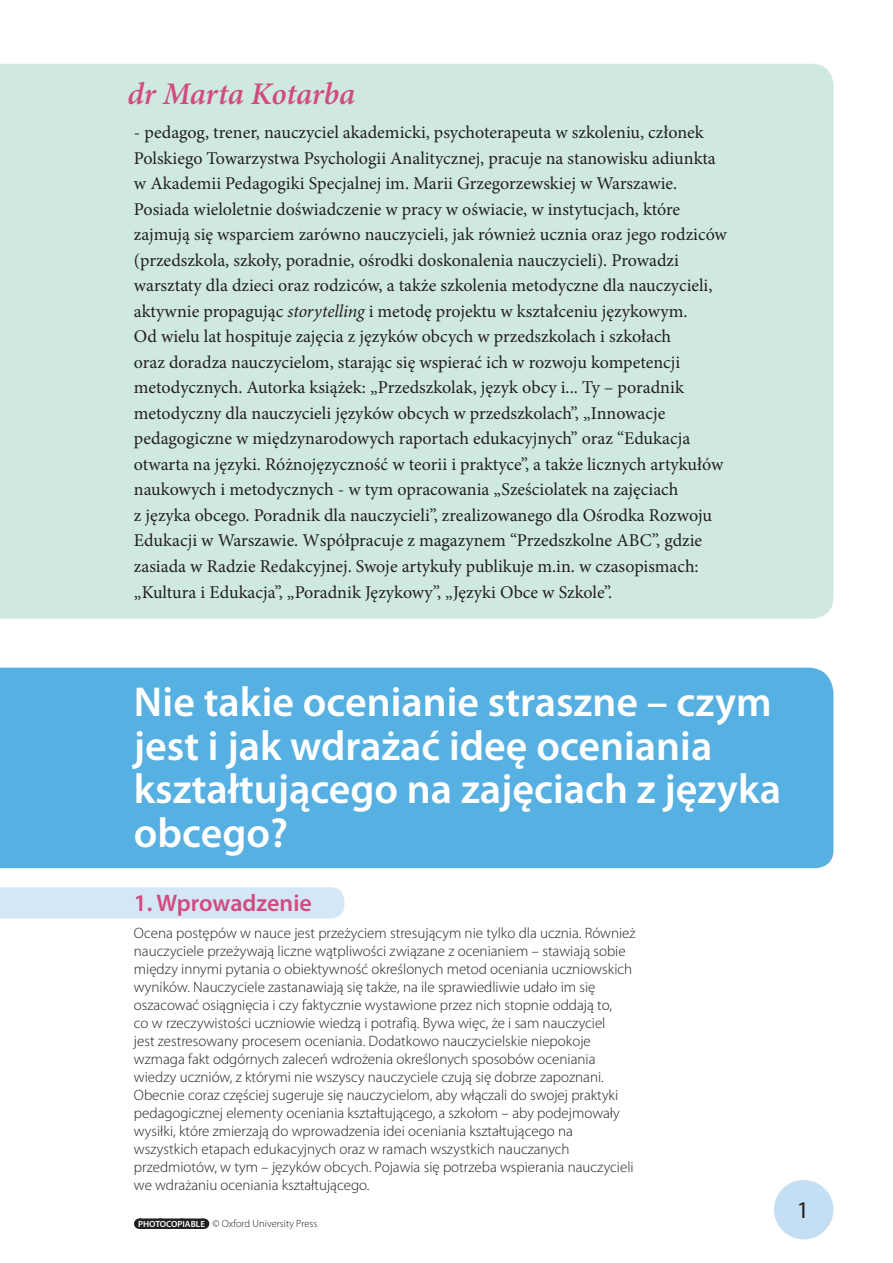
<style>
.page{position:relative;width:893px;height:1263px;background:#fff}
.page>*{position:absolute;margin:0;border:0;box-sizing:border-box;transform-origin:0 0}
.t1{font:600 42px/43.5px "Myriad Pro";color:#fff}
.t2{font:italic 600 31.5px "Minion Pro";letter-spacing:-.01em;color:#d14b7f}
.t3{font:600 24px "Myriad Pro";color:#d14b7f}
.t4{font:24px "Myriad Pro";color:#231f20}
.t5{font:18px/25.5px "Minion Pro";color:#231f20}
.t6{font:300 15px/18px "Myriad Pro";color:#231f20}
.t7{font:300 10.5px "Myriad Pro";color:#231f20}
.s1{font-style:italic}
.s2{font-weight:600;font-size:9px;color:#fff}
</style>
<div class="page">
<div style="left:774px;top:1180px;width:59px;height:59px;background:#c4def3;border-radius:50%"></div>
<div style="left:139px;top:1218px;width:64px;height:11px;background:#231f20"></div>
<div style="left:0;top:64px;width:833px;height:555px;background:#cfe9e0"></div>
<div style="left:0;top:887px;width:344px;height:31px;background:#d4e7f6"></div>
<div style="left:0;top:668px;width:833px;height:200px;background:#57b0e2"></div>
<div style="left:128px;top:81px;width:622px;height:528px;background:#cfe9e0"></div>
<h2 class="t2" style="left:128px;top:72px;width:229px">dr Marta Kotarba</h2>
<p class="t5" style="left:134px;top:120px;width:594px">- pedagog, trener, nauczyciel akademicki, psychoterapeuta w szkoleniu, członek Polskiego Towarzystwa Psychologii Analitycznej, pracuje na stanowisku adiunkta w Akademii Pedagogiki Specjalnej im. Marii Grzegorzewskiej w Warszawie.<br>Posiada wieloletnie doświadczenie w pracy w oświacie, w instytucjach, które zajmują się wsparciem zarówno nauczycieli, jak również ucznia oraz jego rodziców (przedszkola, szkoły, poradnie, ośrodki doskonalenia nauczycieli). Prowadzi warsztaty dla dzieci oraz rodziców, a także szkolenia metodyczne dla nauczycieli, aktywnie propagując <span class="s1">storytelling</span> i metodę projektu w kształceniu językowym.<br>Od wielu lat hospituje zajęcia z języków obcych w przedszkolach i szkołach<br>oraz doradza nauczycielom, starając się wspierać ich w rozwoju kompetencji metodycznych. Autorka książek: „Przedszkolak, język obcy i... Ty – poradnik metodyczny dla nauczycieli języków obcych w przedszkolach”, „Innowacje pedagogiczne w międzynarodowych raportach edukacyjnych” oraz “Edukacja otwarta na języki. Różnojęzyczność w teorii i praktyce”, a także licznych artykułów naukowych i metodycznych - w tym opracowania „Sześciolatek na zajęciach<br>z języka obcego. Poradnik dla nauczycieli”, zrealizowanego dla Ośrodka Rozwoju Edukacji w Warszawie. Współpracuje z magazynem “Przedszkolne ABC”, gdzie zasiada w Radzie Redakcyjnej. Swoje artykuły publikuje m.in. w czasopismach: „Kultura i Edukacja”, „Poradnik Językowy”, „Języki Obce w Szkole”.</p>
<h1 class="t1" style="left:134px;top:679px;width:649px">Nie takie ocenianie straszne – czym jest i jak wdrażać ideę oceniania kształtującego na zajęciach z języka obcego?</h1>
<h3 class="t3" style="left:134px;top:888px;width:179px">1. Wprowadzenie</h3>
<p class="t6" style="left:134px;top:923px;width:503px">Ocena postępów w nauce jest przeżyciem stresującym nie tylko dla ucznia. Również nauczyciele przeżywają liczne wątpliwości związane z ocenianiem – stawiają sobie między innymi pytania o obiektywność określonych metod oceniania uczniowskich wyników. Nauczyciele zastanawiają się także, na ile sprawiedliwie udało im się oszacować osiągnięcia i czy faktycznie wystawione przez nich stopnie oddają to,<br>co w rzeczywistości uczniowie wiedzą i potrafią. Bywa więc, że i sam nauczyciel<br>jest zestresowany procesem oceniania. Dodatkowo nauczycielskie niepokoje wzmaga fakt odgórnych zaleceń wdrożenia określonych sposobów oceniania wiedzy uczniów, z którymi nie wszyscy nauczyciele czują się dobrze zapoznani.<br>Obecnie coraz częściej sugeruje się nauczycielom, aby włączali do swojej praktyki pedagogicznej elementy oceniania kształtującego, a szkołom – aby podejmowały wysiłki, które zmierzają do wprowadzenia idei oceniania kształtującego na wszystkich etapach edukacyjnych oraz w ramach wszystkich nauczanych przedmiotów, w tym – języków obcych. Pojawia się potrzeba wspierania nauczycieli we wdrażaniu oceniania kształtującego.</p>
<p class="t7" style="left:138px;top:1217px;width:181px"><span class="s2">PHOTOCOPIABLE</span> © Oxford University Press</p>
<h3 class="t4" style="left:797px;top:1195px;width:14px">1</h3>
</div>
